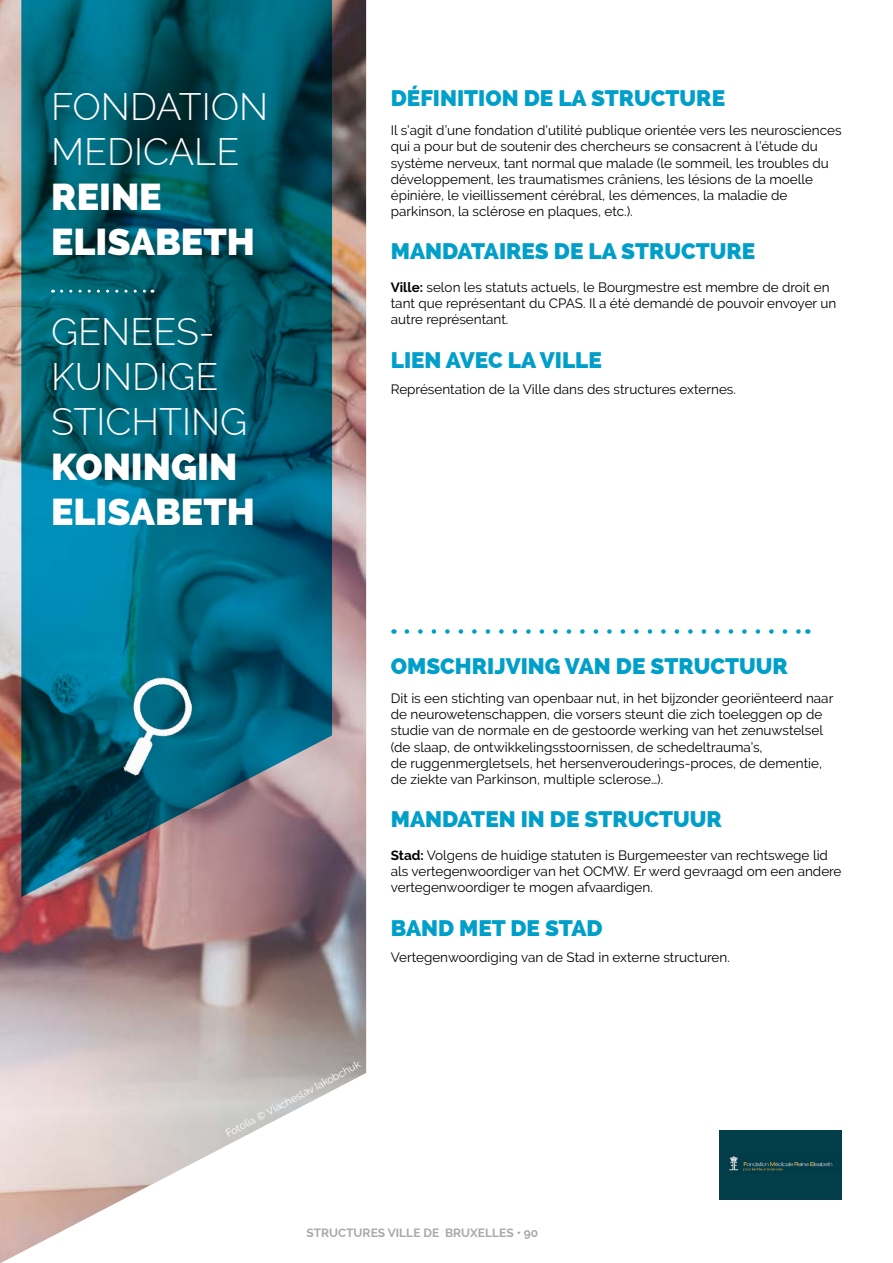
<style>
.page{position:relative;width:893px;height:1263px;background:#fff}
.page>*{position:absolute;margin:0;border:0;box-sizing:border-box;transform-origin:0 0}
.t1{font:300 37.5px/45px "Raleway";color:#fff}
.t2{font:800 37.5px/45px "Raleway";color:#fff}
.t3{font:800 22.5px "Raleway";color:#009fca}
.t4{font:13.5px/16.2px "Raleway";color:#000}
.t5{font:700 12px "Raleway";color:#a7a9ac}
.t6{font:10.5px "Raleway";color:#fff}
.s1{font-weight:700}
</style>
<div class="page">
<img style="left:0;top:0;width:366px;height:1263px">
<svg style="left:21px;top:0;width:311px;height:897px;background:#0f6276"></svg>
<svg style="left:407px;top:629px;width:394px;height:5px"></svg>
<svg style="left:62px;top:290px;width:91px;height:3px"></svg>
<img style="left:100px;top:670px;width:107px;height:108px">
<img style="left:719px;top:1130px;width:123px;height:69px">
<h1 class="t1" style="left:51px;top:84px;width:219px">FONDATION<br>MEDICALE</h1>
<h1 class="t2" style="left:51px;top:174px;width:205px">REINE<br>ELISABETH</h1>
<h1 class="t1" style="left:51px;top:309px;width:198px">GENEES-<br>KUNDIGE<br>STICHTING</h1>
<h1 class="t2" style="left:51px;top:444px;width:205px">KONINGIN<br>ELISABETH</h1>
<h2 class="t3" style="left:391px;top:85px;width:336px">DÉFINITION DE LA STRUCTURE</h2>
<p class="t4" style="left:391px;top:122px;width:452px">Il s’agit d’une fondation d’utilité publique orientée vers les neurosciences qui a pour but de soutenir des chercheurs se consacrent à l’étude du système nerveux, tant normal que malade (le sommeil, les troubles du développement, les traumatismes crâniens, les lésions de la moelle épinière, le vieillissement cérébral, les démences, la maladie de parkinson, la sclérose en plaques, etc.).</p>
<h2 class="t3" style="left:391px;top:238px;width:366px">MANDATAIRES DE LA STRUCTURE</h2>
<p class="t4" style="left:391px;top:279px;width:447px"><span class="s1">Ville:</span> selon les statuts actuels, le Bourgmestre est membre de droit en tant que représentant du CPAS. Il a été demandé de pouvoir envoyer un autre représentant.</p>
<h2 class="t3" style="left:391px;top:347px;width:213px">LIEN AVEC LA VILLE</h2>
<p class="t4" style="left:391px;top:381px;width:347px">Représentation de la Ville dans des structures externes.</p>
<h2 class="t3" style="left:391px;top:653px;width:399px">OMSCHRIJVING VAN DE STRUCTUUR</h2>
<p class="t4" style="left:391px;top:690px;width:444px">Dit is een stichting van openbaar nut, in het bijzonder georiënteerd naar de neurowetenschappen, die vorsers steunt die zich toeleggen op de studie van de normale en de gestoorde werking van het zenuwstelsel (de slaap, de ontwikkelingsstoornissen, de schedeltrauma’s,<br>de ruggenmergletsels, het hersenverouderings-proces, de dementie, de ziekte van Parkinson, multiple sclerose…).</p>
<h2 class="t3" style="left:391px;top:806px;width:333px">MANDATEN IN DE STRUCTUUR</h2>
<p class="t4" style="left:391px;top:847px;width:452px"><span class="s1">Stad:</span> Volgens de huidige statuten is Burgemeester van rechtswege lid als vertegenwoordiger van het OCMW. Er werd gevraagd om een andere vertegenwoordiger te mogen afvaardigen.</p>
<h2 class="t3" style="left:391px;top:914px;width:213px">BAND MET DE STAD</h2>
<p class="t4" style="left:391px;top:949px;width:341px">Vertegenwoordiging van de Stad in externe structuren.</p>
<p class="t6" style="left:223px;top:1129px;width:152px;rotate:-28deg">Fotolia © Viacheslav Iakobchuk</p>
<p class="t5" style="left:306px;top:1226px;width:233px">STRUCTURES VILLE DE BRUXELLES • 90</p>
</div>
